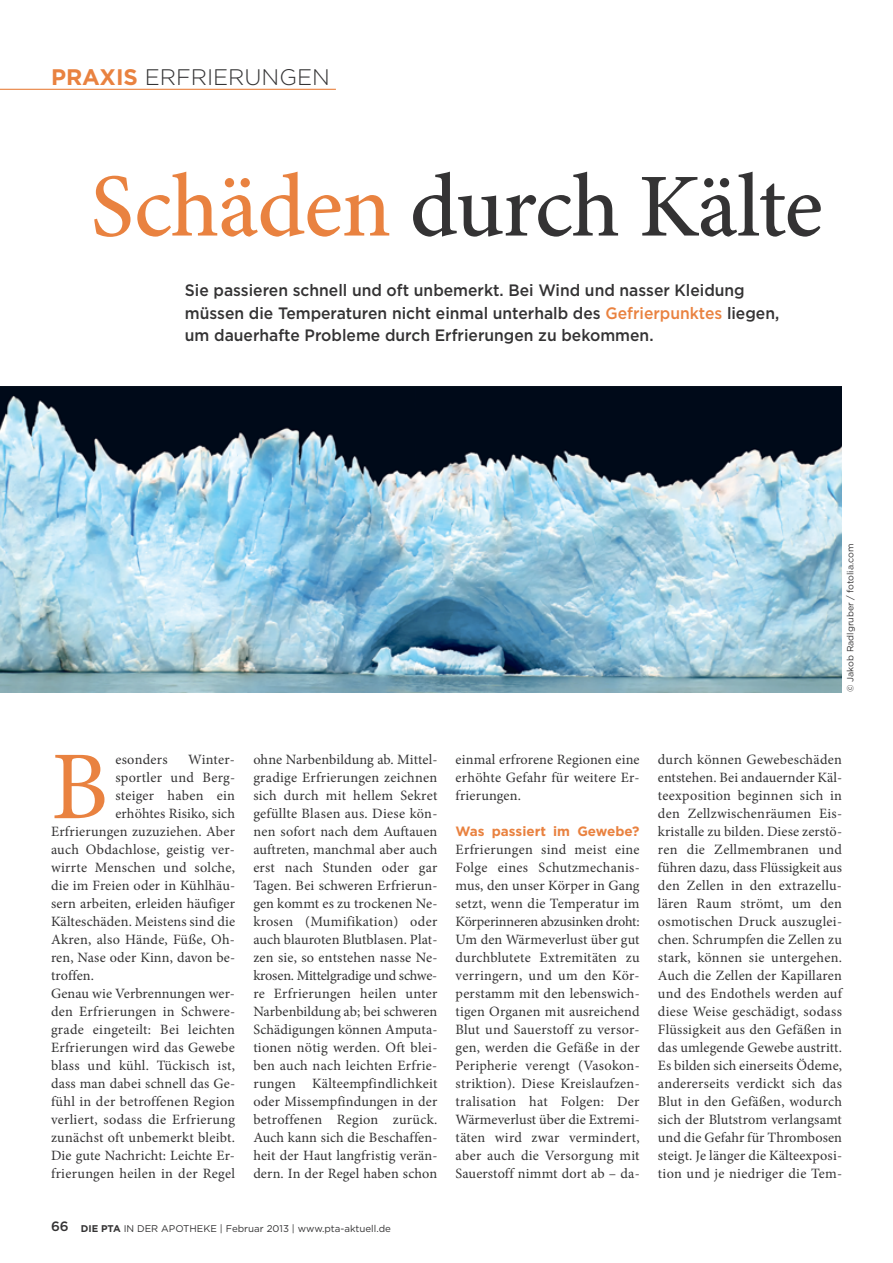
<style>
.page{position:relative;width:893px;height:1263px;background:#fff}
.page>*{position:absolute;margin:0;border:0;box-sizing:border-box;transform-origin:0 0}
.t1{font:97.35px "Minion Pro";color:#e98240}
.t2{font:500 90px "Minion Pro";letter-spacing:-.01em;color:#343334}
.t3{font:300 22.5px "Gotham";color:#343334}
.t4{font:500 16.5px/22.5px "Gotham";color:#343334;scale:.95 1}
.t5{font:14.25px/18px "Minion Pro";letter-spacing:.015em;color:#343334;text-align:justify}
.t6{font:700 13.5px "Gotham";color:#e98240}
.t7{font:9.75px "Gotham";color:#343334}
.t8{font:9px "Gotham";color:#343334}
.s1{font-weight:700;color:#e98240}
.s2{color:#e98240}
.s3{font-weight:500;font-size:13.5px}
.s4{font-weight:700}
</style>
<div class="page">
<img style="left:0;top:386px;width:842px;height:306px">
<hr style="left:0;top:89px;width:336px;height:1px;background:#e98240">
<h3 class="t3" style="left:51px;top:68px;width:280px"><span class="s1">PRAXIS</span> ERFRIERUNGEN</h3>
<h2 class="t2" style="left:91px;top:152px;width:734px"><span class="s2">Schäden</span> durch Kälte</h2>
<p class="t4" style="left:185px;top:280px;width:627px">Sie passieren schnell und oft unbemerkt. Bei Wind und nasser Kleidung müssen die Temperaturen nicht einmal unterhalb des <span class="s2">Gefrierpunktes</span> liegen, um dauerhafte Probleme durch Erfrierungen zu bekommen.</p>
<p class="t8" style="left:847px;top:692px;width:150px;rotate:-90deg">© Jakob Radlgruber / fotolia.com</p>
<h1 class="t1" style="left:51px;top:749px;width:59px">B</h1>
<p class="t5" style="left:115px;top:752px;width:54px">esonders</p>
<p class="t5" style="left:188px;top:752px;width:48px">Winter-</p>
<p class="t5" style="left:115px;top:770px;width:121px">sportler und Berg-</p>
<p class="t5" style="left:115px;top:788px;width:121px">steiger haben ein</p>
<p class="t5" style="left:115px;top:806px;width:121px">erhöhtes Risiko, sich</p>
<p class="t5" style="left:51px;top:824px;width:186px">Erfrierungen zuzuziehen. Aber</p>
<p class="t5" style="left:51px;top:842px;width:185px">auch Obdachlose, geistig ver-</p>
<p class="t5" style="left:51px;top:860px;width:185px">wirrte Menschen und solche,</p>
<p class="t5" style="left:51px;top:878px;width:186px">die im Freien oder in Kühlhäu-</p>
<p class="t5" style="left:51px;top:896px;width:185px">sern arbeiten, erleiden häufiger</p>
<p class="t5" style="left:51px;top:914px;width:186px">Kälteschäden. Meistens sind die</p>
<p class="t5" style="left:51px;top:932px;width:186px">Akren, also Hände, Füße, Oh-</p>
<p class="t5" style="left:51px;top:950px;width:186px">ren, Nase oder Kinn, davon be-</p>
<p class="t5" style="left:51px;top:968px;width:45px">troffen.</p>
<p class="t5" style="left:51px;top:986px;width:185px">Genau wie Verbrennungen wer-</p>
<p class="t5" style="left:51px;top:1004px;width:186px">den Erfrierungen in Schwere-</p>
<p class="t5" style="left:51px;top:1022px;width:186px">grade eingeteilt: Bei leichten</p>
<p class="t5" style="left:51px;top:1040px;width:185px">Erfrierungen wird das Gewebe</p>
<p class="t5" style="left:51px;top:1058px;width:186px">blass und kühl. Tückisch ist,</p>
<p class="t5" style="left:51px;top:1076px;width:186px">dass man dabei schnell das Ge-</p>
<p class="t5" style="left:51px;top:1094px;width:186px">fühl in der betroffenen Region</p>
<p class="t5" style="left:51px;top:1112px;width:186px">verliert, sodass die Erfrierung</p>
<p class="t5" style="left:51px;top:1130px;width:186px">zunächst oft unbemerkt bleibt.</p>
<p class="t5" style="left:51px;top:1148px;width:185px">Die gute Nachricht: Leichte Er-</p>
<p class="t5" style="left:51px;top:1166px;width:186px">frierungen heilen in der Regel</p>
<p class="t5" style="left:253px;top:752px;width:186px">ohne Narbenbildung ab. Mittel&shy;gradige Erfrierungen zeichnen sich durch mit hellem Sekret gefüllte Blasen aus. Diese kön&shy;nen sofort nach dem Auftauen auftreten, manchmal aber auch erst nach Stunden oder gar Tagen. Bei schweren Erfrierun&shy;gen kommt es zu trockenen Ne&shy;krosen (Mumifikation) oder auch blauroten Blutblasen. Plat&shy;zen sie, so entstehen nasse Ne&shy;krosen. Mittelgradige und schwe&shy;re Erfrierungen heilen unter Narbenbildung ab; bei schweren Schädigungen können Amputa&shy;tionen nötig werden. Oft blei&shy;ben auch nach leichten Erfrie&shy;rungen Kälteempfindlichkeit oder Missempfindungen in der betroffenen Region zurück.<br>Auch kann sich die Beschaffen&shy;heit der Haut langfristig verän&shy;dern. In der Regel haben schon</p>
<p class="t5" style="left:456px;top:752px;width:186px">einmal erfrorene Regionen eine erhöhte Gefahr für weitere Er&shy;frierungen.</p>
<p class="t6" style="left:456px;top:826px;width:185px">Was passiert im Gewebe?</p>
<p class="t5" style="left:456px;top:842px;width:186px">Erfrierungen sind meist eine Folge eines Schutzmechanis&shy;mus, den unser Körper in Gang setzt, wenn die Temperatur im Körperinneren abzusinken droht:<br>Um den Wärmeverlust über gut durchblutete Extremitäten zu verringern, und um den Kör&shy;perstamm mit den lebenswich&shy;tigen Organen mit ausreichend Blut und Sauerstoff zu versor&shy;gen, werden die Gefäße in der Peripherie verengt (Vasokon&shy;striktion). Diese Kreislaufzen&shy;tralisation hat Folgen: Der Wärmeverlust über die Extremi&shy;täten wird zwar vermindert, aber auch die Versorgung mit Sauerstoff nimmt dort ab – da-</p>
<p class="t7" style="left:51px;top:1225px;width:341px"><span class="s3">66</span> <span class="s4">DIE PTA</span> IN DER APOTHEKE | Februar 2013 | www.pta-aktuell.de</p>
<p class="t5" style="left:658px;top:752px;width:186px">durch können Gewebeschäden entstehen. Bei andauernder Käl&shy;teexposition beginnen sich in den Zellzwischenräumen Eis&shy;kristalle zu bilden. Diese zerstö&shy;ren die Zellmembranen und führen dazu, dass Flüssigkeit aus den Zellen in den extrazellu&shy;lären Raum strömt, um den osmotischen Druck auszuglei&shy;chen. Schrumpfen die Zellen zu stark, können sie untergehen.<br>Auch die Zellen der Kapillaren und des Endothels werden auf diese Weise geschädigt, sodass Flüssigkeit aus den Gefäßen in das umlegende Gewebe austritt.<br>Es bilden sich einerseits Ödeme, andererseits verdickt sich das Blut in den Gefäßen, wodurch sich der Blutstrom verlangsamt und die Gefahr für Thrombosen steigt. Je länger die Kälteexposi&shy;tion und je niedriger die Tem-</p>
</div>
